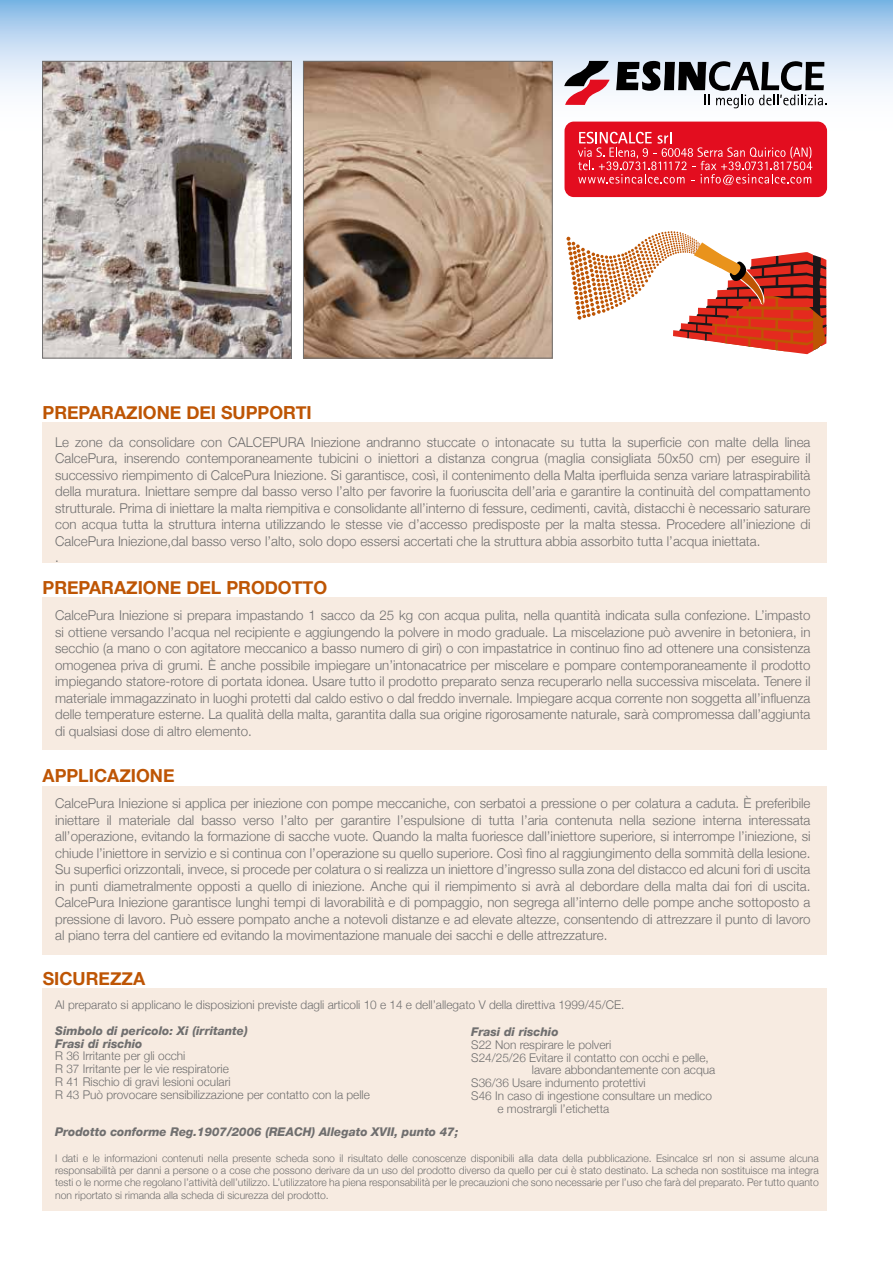
<style>
.page{position:relative;width:893px;height:1263px;background:#fff}
.page>*{position:absolute;margin:0;border:0;box-sizing:border-box;transform-origin:0 0}
.t1{font:700 18px "Helvetica Neue";color:#be5504}
.t2{font:300 13.5px/16.5px "Helvetica Neue";color:#706f6f;text-align:justify}
.t3{font:300 12px/12.8px "Helvetica Neue";color:#706f6f}
.t4{font:italic 800 12px/12.8px "Helvetica Neue LT";color:#706f6f}
.t5{font:300 10.5px/12.3px "Helvetica Neue";color:#706f6f;text-align:justify}
</style>
<div class="page">
<div style="left:43px;top:422px;width:784px;height:141px;background:#f7ebe1"></div>
<div style="left:43px;top:989px;width:784px;height:222px;background:#f7ebe1"></div>
<div style="left:43px;top:598px;width:784px;height:152px;background:#f7ebe1"></div>
<div style="left:43px;top:786px;width:784px;height:168px;background:#f7ebe1"></div>
<svg style="left:566px;top:231px;width:261px;height:123px"></svg>
<svg style="left:0;top:0;width:893px;height:146px"></svg>
<div style="left:564px;top:122px;width:263px;height:75px;background:#e30d1f;border-radius:9px"></div>
<svg style="left:578px;top:132px;width:234px;height:53px"></svg>
<svg style="left:564px;top:61px;width:45px;height:44px"></svg>
<svg style="left:616px;top:61px;width:210px;height:47px"></svg>
<img style="left:44px;top:63px;width:246px;height:293px">
<div style="left:42px;top:61px;width:250px;height:297px;border:1px solid #706f6f"></div>
<img style="left:305px;top:63px;width:246px;height:293px">
<div style="left:303px;top:61px;width:250px;height:297px;border:1px solid #706f6f"></div>
<h1 class="t1" style="left:43px;top:398px;width:271px">PREPARAZIONE DEI SUPPORTI</h1>
<p class="t2" style="left:55px;top:433px;width:757px;text-align:left">Le zone da consolidare con CALCEPURA Iniezione andranno stuccate o intonacate su tutta la superficie con malte della linea CalcePura, inserendo contemporaneamente tubicini o iniettori a distanza congrua (maglia consigliata 50x50 cm) per eseguire il successivo riempimento di CalcePura Iniezione. Si garantisce, così, il contenimento della Malta iperfluida senza variare latraspirabilità della muratura. Iniettare sempre dal basso verso l’alto per favorire la fuoriuscita dell’aria e garantire la continuità del compattamento strutturale. Prima di iniettare la malta riempitiva e consolidante all’interno di fessure, cedimenti, cavità, distacchi è necessario saturare con acqua tutta la struttura interna utilizzando le stesse vie d’accesso predisposte per la malta stessa. Procedere all’iniezione di CalcePura Iniezione,dal basso verso l’alto, solo dopo essersi accertati che la struttura abbia assorbito tutta l’acqua iniettata.<br>.</p>
<h1 class="t1" style="left:43px;top:574px;width:286px">PREPARAZIONE DEL PRODOTTO</h1>
<p class="t2" style="left:55px;top:606px;width:757px">CalcePura Iniezione si prepara impastando 1 sacco da 25 kg con acqua pulita, nella quantità indicata sulla confezione. L’impasto si ottiene versando l’acqua nel recipiente e aggiungendo la polvere in modo graduale. La miscelazione può avvenire in betoniera, in secchio (a mano o con agitatore meccanico a basso numero di giri) o con impastatrice in continuo fino ad ottenere una consistenza omogenea priva di grumi. È anche possibile impiegare un’intonacatrice per miscelare e pompare contemporaneamente il prodotto impiegando statore-rotore di portata idonea. Usare tutto il prodotto preparato senza recuperarlo nella successiva miscelata. Tenere il materiale immagazzinato in luoghi protetti dal caldo estivo o dal freddo invernale. Impiegare acqua corrente non soggetta all’influenza delle temperature esterne. La qualità della malta, garantita dalla sua origine rigorosamente naturale, sarà compromessa dall’aggiunta di qualsiasi dose di altro elemento.</p>
<h1 class="t1" style="left:43px;top:762px;width:133px">APPLICAZIONE</h1>
<p class="t2" style="left:55px;top:794px;width:757px">CalcePura Iniezione si applica per iniezione con pompe meccaniche, con serbatoi a pressione o per colatura a caduta. È preferibile iniettare il materiale dal basso verso l’alto per garantire l’espulsione di tutta l’aria contenuta nella sezione interna interessata all’operazione, evitando la formazione di sacche vuote. Quando la malta fuoriesce dall’iniettore superiore, si interrompe l’iniezione, si chiude l’iniettore in servizio e si continua con l’operazione su quello superiore. Così fino al raggiungimento della sommità della lesione.<br>Su superfici orizzontali, invece, si procede per colatura o si realizza un iniettore d’ingresso sulla zona del distacco ed alcuni fori di uscita in punti diametralmente opposti a quello di iniezione. Anche qui il riempimento si avrà al debordare della malta dai fori di uscita.<br>CalcePura Iniezione garantisce lunghi tempi di lavorabilità e di pompaggio, non segrega all’interno delle pompe anche sottoposto a pressione di lavoro. Può essere pompato anche a notevoli distanze e ad elevate altezze, consentendo di attrezzare il punto di lavoro al piano terra del cantiere ed evitando la movimentazione manuale dei sacchi e delle attrezzature.</p>
<h1 class="t1" style="left:43px;top:965px;width:104px">SICUREZZA</h1>
<p class="t3" style="left:55px;top:998px;width:571px">Al preparato si applicano le disposizioni previste dagli articoli 10 e 14 e dell’allegato V della direttiva 1999/45/CE.</p>
<p class="t4" style="left:55px;top:1024px;width:194px">Simbolo di pericolo: Xi (irritante)<br>Frasi di rischio</p>
<p class="t3" style="left:55px;top:1049px;width:316px">R 36 Irritante per gli occhi<br>R 37 Irritante per le vie respiratorie<br>R 41 Rischio di gravi lesioni oculari<br>R 43 Può provocare sensibilizzazione per contatto con la pelle</p>
<p class="t4" style="left:471px;top:1025px;width:89px">Frasi di rischio</p>
<p class="t3" style="left:471px;top:1037px;width:142px">S22 Non respirare le polveri</p>
<p class="t3" style="left:471px;top:1050px;width:239px">S24/25/26 Evitare il contatto con occhi e pelle,</p>
<p class="t3" style="left:532px;top:1063px;width:185px">lavare abbondantemente con acqua</p>
<p class="t3" style="left:471px;top:1075px;width:176px">S36/36 Usare indumento protettivi</p>
<p class="t3" style="left:471px;top:1088px;width:242px">S46 In caso di ingestione consultare un medico</p>
<p class="t3" style="left:498px;top:1101px;width:113px">e mostrargli l’etichetta</p>
<p class="t4" style="left:55px;top:1125px;width:405px">Prodotto conforme Reg.1907/2006 (REACH) Allegato XVII, punto 47;</p>
<p class="t5" style="left:55px;top:1151px;width:765px">I dati e le informazioni contenuti nella presente scheda sono il risultato delle conoscenze disponibili alla data della pubblicazione. Esincalce srl non si assume alcuna responsabilità per danni a persone o a cose che possono derivare da un uso del prodotto diverso da quello per cui è stato destinato. La scheda non sostituisce ma integra testi o le norme che regolano l’attività dell’utilizzo. L’utilizzatore ha piena responsabilità per le precauzioni che sono necessarie per l’uso che farà del preparato. Per tutto quanto non riportato si rimanda alla scheda di sicurezza del prodotto.</p>
</div>
